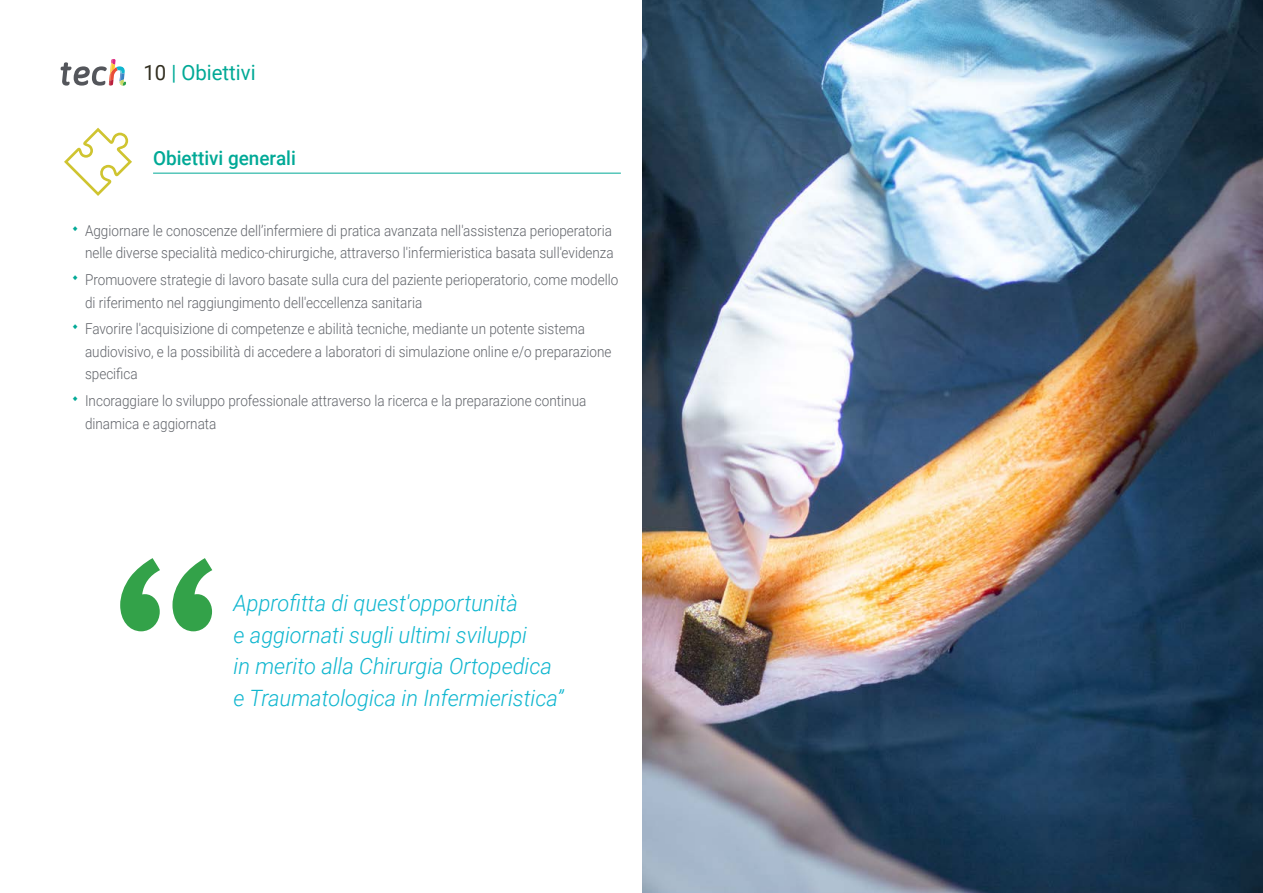
<style>
.page{position:relative;width:1263px;height:893px;background:#fff}
.page>*{position:absolute;margin:0;border:0;box-sizing:border-box;transform-origin:0 0}
.t1{font:italic 300 22.5px/31.5px "Roboto";color:#0fb6cf}
.t2{font:21px "Roboto";color:#00a996}
.t3{font:500 19.5px "Roboto";color:#00a996}
.t4{font:300 15px/22.5px "Roboto";color:#61646a;scale:.9 1}
.s1{color:#312e20}
.s2{color:#00aa97}
</style>
<div class="page">
<img style="left:642px;top:0;width:621px;height:893px">
<svg style="left:120px;top:558px;width:92px;height:73px"></svg>
<hr style="left:153px;top:173px;width:468px;height:1px;background:#00a996">
<svg style="left:64px;top:128px;width:68px;height:68px"></svg>
<svg style="left:61px;top:59px;width:65px;height:27px"></svg>
<h2 class="t2" style="left:144px;top:57px;width:114px"><span class="s1">10</span> <span class="s2">|</span> Obiettivi</h2>
<h3 class="t3" style="left:153px;top:144px;width:144px">Obiettivi generali</h3>
<p class="t4" style="left:85px;top:219px;width:589px">Aggiornare le conoscenze dell’infermiere di pratica avanzata nell'assistenza perioperatoria nelle diverse specialità medico-chirurgiche, attraverso l'infermieristica basata sull'evidenza</p>
<p class="t4" style="left:85px;top:268px;width:594px">Promuovere strategie di lavoro basate sulla cura del paziente perioperatorio, come modello di riferimento nel raggiungimento dell'eccellenza sanitaria</p>
<p class="t4" style="left:85px;top:317px;width:586px">Favorire l'acquisizione di competenze e abilità tecniche, mediante un potente sistema audiovisivo, e la possibilità di accedere a laboratori di simulazione online e/o preparazione specifica</p>
<p class="t4" style="left:85px;top:389px;width:558px">Incoraggiare lo sviluppo professionale attraverso la ricerca e la preparazione continua dinamica e aggiornata</p>
<h1 class="t1" style="left:234px;top:587px;width:332px">Approfitta di quest'opportunità<br>e aggiornati sugli ultimi sviluppi<br>in merito alla Chirurgia Ortopedica e Traumatologica in Infermieristica”</h1>
</div>
